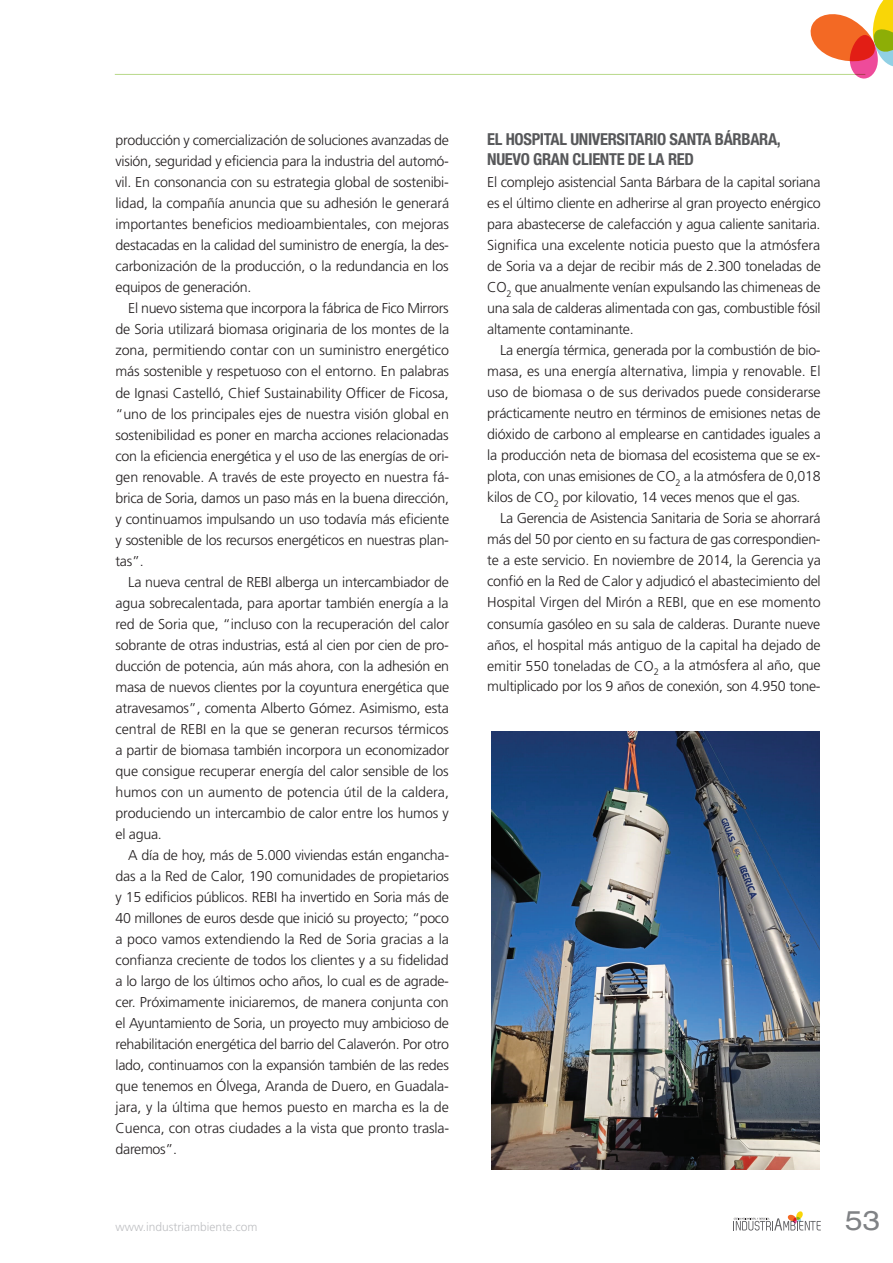
<style>
.page{position:relative;width:893px;height:1263px;background:#fff}
.page>*{position:absolute;margin:0;border:0;box-sizing:border-box;transform-origin:0 0}
.t1{font:expanded 27px "Helvetica Neue LT Std";color:#808285}
.t2{font:700 condensed 16.5px/19.8px "Helvetica Neue LT Std";letter-spacing:-.02em;color:#57585a}
.t3{font:300 14.25px/21px "Frutiger";letter-spacing:-.02em;color:#231f20;text-align:justify}
.t4{font:300 12px "Frutiger";color:#bebfc2}
</style>
<div class="page">
<svg style="left:733px;top:1211px;width:88px;height:19px"></svg>
<hr style="left:115px;top:74px;width:750px;height:1px;background:#b8d989">
<svg style="left:810px;top:0;width:83px;height:79px"></svg>
<img style="left:491px;top:731px;width:329px;height:438px">
<p class="t3" style="left:116px;top:130px;width:335px">producción y comercialización de soluciones avanzadas de visión, seguridad y eficiencia para la industria del automó&shy;vil. En consonancia con su estrategia global de sostenibi&shy;lidad, la compañía anuncia que su adhesión le generará importantes beneficios medioambientales, con mejoras destacadas en la calidad del suministro de energía, la des&shy;carbonización de la producción, o la redundancia en los equipos de generación.</p>
<p class="t3" style="left:116px;top:298px;width:335px;text-indent:13px">El nuevo sistema que incorpora la fábrica de Fico Mirrors de Soria utilizará biomasa originaria de los montes de la zona, permitiendo contar con un suministro energético más sostenible y respetuoso con el entorno. En palabras de Ignasi Castelló, Chief Sustainability Officer de Ficosa, “uno de los principales ejes de nuestra visión global en sostenibilidad es poner en marcha acciones relacionadas con la eficiencia energética y el uso de las energías de ori&shy;gen renovable. A través de este proyecto en nuestra fá&shy;brica de Soria, damos un paso más en la buena dirección, y continuamos impulsando un uso todavía más eficiente y sostenible de los recursos energéticos en nuestras plan&shy;tas”.</p>
<p class="t3" style="left:116px;top:571px;width:335px;text-indent:13px">La nueva central de REBI alberga un intercambiador de agua sobrecalentada, para aportar también energía a la red de Soria que, “incluso con la recuperación del calor sobrante de otras industrias, está al cien por cien de pro&shy;ducción de potencia, aún más ahora, con la adhesión en masa de nuevos clientes por la coyuntura energética que atravesamos”, comenta Alberto Gómez. Asimismo, esta central de REBI en la que se generan recursos térmicos a partir de biomasa también incorpora un economizador que consigue recuperar energía del calor sensible de los humos con un aumento de potencia útil de la caldera, produciendo un intercambio de calor entre los humos y el agua.</p>
<p class="t3" style="left:116px;top:844px;width:335px;text-indent:13px">A día de hoy, más de 5.000 viviendas están engancha&shy;das a la Red de Calor, 190 comunidades de propietarios y 15 edificios públicos. REBI ha invertido en Soria más de 40 millones de euros desde que inició su proyecto; “poco a poco vamos extendiendo la Red de Soria gracias a la confianza creciente de todos los clientes y a su fidelidad a lo largo de los últimos ocho años, lo cual es de agrade&shy;cer. Próximamente iniciaremos, de manera conjunta con el Ayuntamiento de Soria, un proyecto muy ambicioso de rehabilitación energética del barrio del Calaverón. Por otro lado, continuamos con la expansión también de las redes que tenemos en Ólvega, Aranda de Duero, en Guadala&shy;jara, y la última que hemos puesto en marcha es la de Cuenca, con otras ciudades a la vista que pronto trasla&shy;daremos”.</p>
<p class="t2" style="left:487px;top:129px;width:295px">EL HOSPITAL UNIVERSITARIO SANTA BÁRBARA,<br>NUEVO GRAN CLIENTE DE LA RED</p>
<p class="t3" style="left:487px;top:172px;width:335px">El complejo asistencial Santa Bárbara de la capital soriana es el último cliente en adherirse al gran proyecto enérgico para abastecerse de calefacción y agua caliente sanitaria.<br>Significa una excelente noticia puesto que la atmósfera de Soria va a dejar de recibir más de 2.300 toneladas de CO<sub>2</sub> que anualmente venían expulsando las chimeneas de una sala de calderas alimentada con gas, combustible fósil altamente contaminante.</p>
<p class="t3" style="left:487px;top:340px;width:335px;text-indent:13px">La energía térmica, generada por la combustión de bio&shy;masa, es una energía alternativa, limpia y renovable. El uso de biomasa o de sus derivados puede considerarse prácticamente neutro en términos de emisiones netas de dióxido de carbono al emplearse en cantidades iguales a la producción neta de biomasa del ecosistema que se ex&shy;plota, con unas emisiones de CO<sub>2</sub> a la atmósfera de 0,018 kilos de CO<sub>2</sub> por kilovatio, 14 veces menos que el gas.</p>
<p class="t3" style="left:487px;top:508px;width:335px;text-indent:13px">La Gerencia de Asistencia Sanitaria de Soria se ahorrará más del 50 por ciento en su factura de gas correspondien&shy;te a este servicio. En noviembre de 2014, la Gerencia ya confió en la Red de Calor y adjudicó el abastecimiento del Hospital Virgen del Mirón a REBI, que en ese momento consumía gasóleo en su sala de calderas. Durante nueve años, el hospital más antiguo de la capital ha dejado de emitir 550 toneladas de CO<sub>2</sub> a la atmósfera al año, que multiplicado por los 9 años de conexión, son 4.950 tone-</p>
<p class="t4" style="left:116px;top:1220px;width:144px">www.industriambiente.com</p>
<h1 class="t1" style="left:845px;top:1204px;width:38px">53</h1>
</div>
